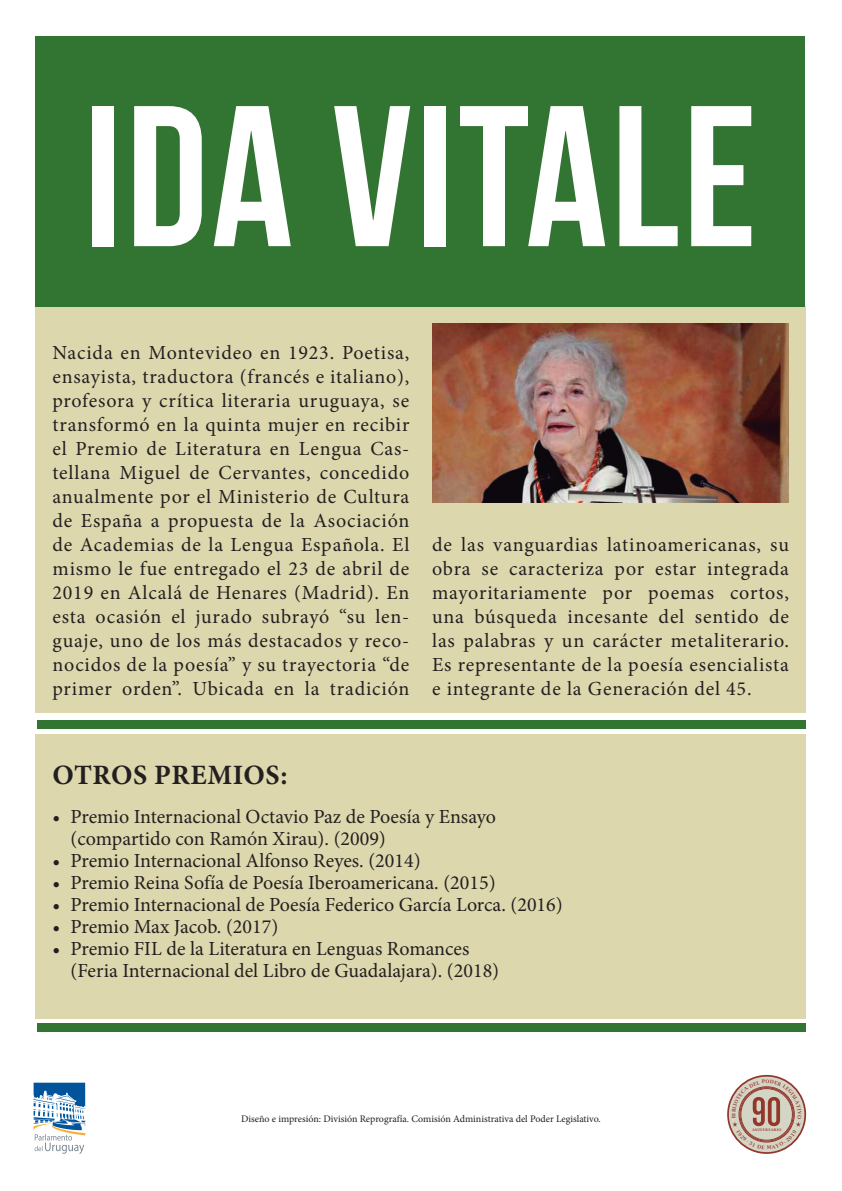
<style>
.page{position:relative;width:842px;height:1191px;background:#fff}
.page>*{position:absolute;margin:0;border:0;box-sizing:border-box;transform-origin:0 0}
.t1{font:200px "Bebas Neue";letter-spacing:.02em;color:#fff}
.t2{font:700 28px "Minion Pro";letter-spacing:.02em;color:#231f20}
.t3{font:20px/24px "Minion Pro";color:#231f20;text-align:justify}
.t4{font:10px "Minion Pro";color:#231f20}
.t5{font:600 3.5px "Lucida Bright";letter-spacing:.1em;color:#92372c}
</style>
<div class="page">
<svg style="left:34px;top:1082px;width:51px;height:71px"></svg>
<div style="left:36px;top:306px;width:770px;height:406px;background:#dcd7ad"></div>
<div style="left:37px;top:1023px;width:769px;height:9px;background:#327431"></div>
<div style="left:37px;top:720px;width:769px;height:8px;background:#327431"></div>
<div style="left:36px;top:36px;width:769px;height:270px;background:#327431"></div>
<img style="left:432px;top:323px;width:357px;height:179px">
<div style="left:36px;top:733px;width:770px;height:285px;background:#dcd7ad"></div>
<svg style="left:728px;top:1075px;width:77px;height:78px"></svg>
<div style="left:727px;top:1075px;width:79px;height:78px;border:2px solid #92372c;border-radius:50%"></div>
<svg style="left:732px;top:1079px;width:69px;height:70px;background:#c9b5a7"></svg>
<h1 class="t1" style="left:84px;top:67px;width:674px">IDA VITALE</h1>
<p class="t3" style="left:53px;top:341px;width:358px">Nacida en Montevideo en 1923. Poetisa, ensayista, traductora (francés e italiano), profesora y crítica literaria uruguaya, se transformó en la quinta mujer en recibir el Premio de Literatura en Lengua Cas&shy;tellana Miguel de Cervantes, concedido anualmente por el Ministerio de Cultura de España a propuesta de la Asociación de Academias de la Lengua Española. El mismo le fue entregado el 23 de abril de 2019 en Alcalá de Henares (Madrid). En esta ocasión el jurado subrayó “su len&shy;guaje, uno de los más destacados y reco&shy;nocidos de la poesía” y su trayectoria “de primer orden”. Ubicada en la tradición</p>
<p class="t3" style="left:432px;top:533px;width:358px">de las vanguardias latinoamericanas, su obra se caracteriza por estar integrada mayoritariamente por poemas cortos, una búsqueda incesante del sentido de las palabras y un carácter metaliterario.<br>Es representante de la poesía esencialista e integrante de la Generación del 45.</p>
<h2 class="t2" style="left:53px;top:755px;width:236px">OTROS PREMIOS:</h2>
<p class="t3" style="left:71px;top:806px;width:427px;line-height:22px;text-indent:-18px">• Premio Internacional Octavio Paz de Poesía y Ensayo (compartido con Ramón Xirau). (2009)</p>
<p class="t3" style="left:53px;top:849px;width:370px">• Premio Internacional Alfonso Reyes. (2014)</p>
<p class="t3" style="left:53px;top:871px;width:445px">• Premio Reina Sofía de Poesía Iberoamericana. (2015)</p>
<p class="t3" style="left:53px;top:893px;width:512px">• Premio Internacional de Poesía Federico García Lorca. (2016)</p>
<p class="t3" style="left:53px;top:915px;width:227px">• Premio Max Jacob. (2017)</p>
<p class="t3" style="left:71px;top:938px;width:430px;line-height:22px;text-indent:-18px">• Premio FIL de la Literatura en Lenguas Romances (Feria Internacional del Libro de Guadalajara). (2018)</p>
<p class="t4" style="left:241px;top:1112px;width:361px">Diseño e impresión: División Reprografía. Comisión Administrativa del Poder Legislativo.</p>
<p class="t5" style="left:752px;top:1127px;width:31px">ANIVERSARIO</p>
</div>
